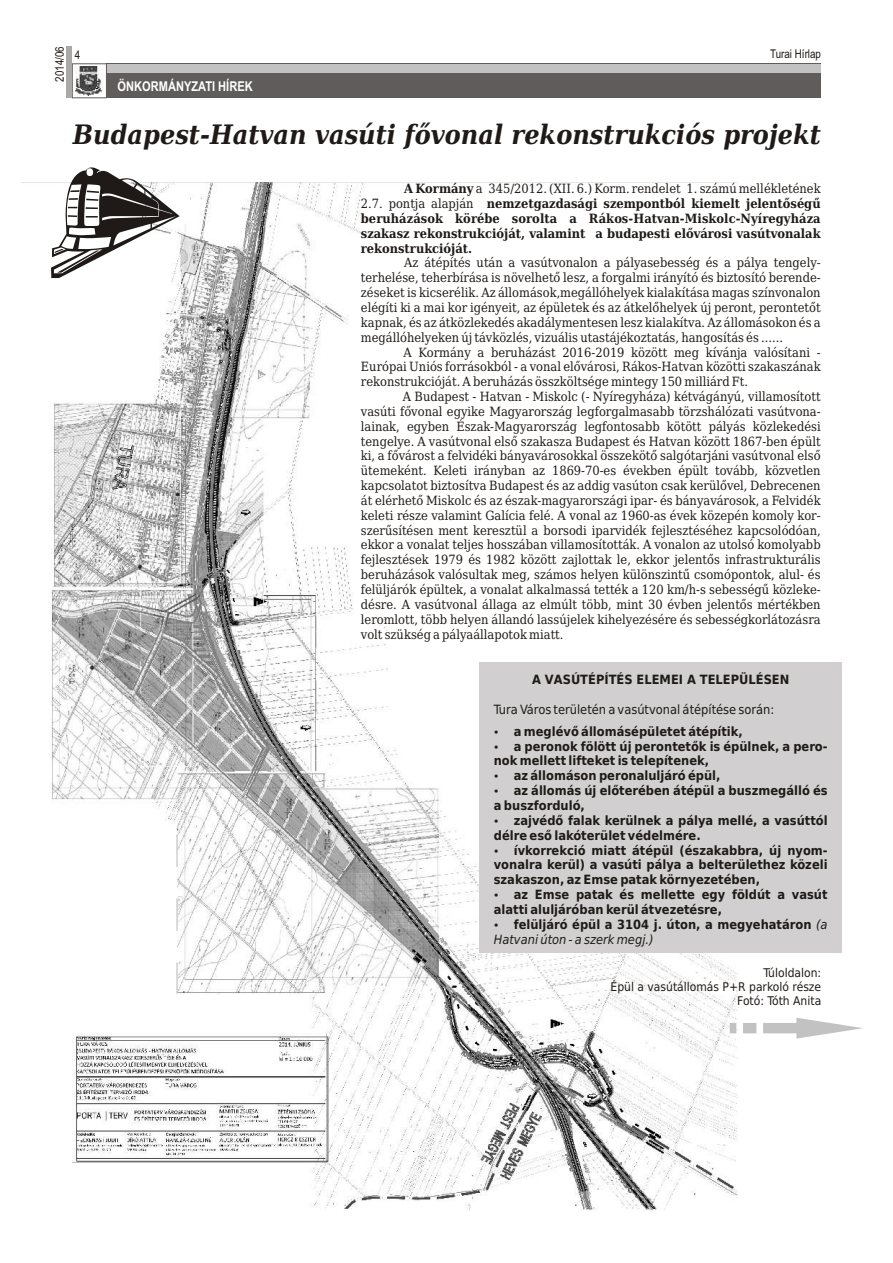
<style>
.page{position:relative;width:893px;height:1263px;background:#fff}
.page>*{position:absolute;margin:0;border:0;box-sizing:border-box;transform-origin:0 0}
.t1{font:italic 700 26.85px "DejaVu Serif Condensed";color:#1f1a17}
.t2{font:700 13.5px "Arial Narrow";color:#fff}
.t3{font:12.75px/14.9px "DejaVu Serif Condensed";color:#1f1a17;text-align:justify}
.t4{font:700 12.75px/14.9px "DejaVu Sans Condensed";color:#1f1a17}
.t5{font:700 12.75px/15px "DejaVu Serif Condensed";color:#1f1a17;text-align:justify}
.t6{font:12.75px "DejaVu Sans Condensed";color:#1f1a17}
.t7{font:italic 12.75px "DejaVu Sans Condensed";color:#1f1a17}
.t8{font:12px/14px "DejaVu Sans Condensed";color:#1f1a17;text-align:right}
.t9{font:12px "Arial Narrow";color:#1f1a17}
.t10{font:10.8px "Wingdings";color:#1f1a17}
.s1{font-weight:400}
.s2{font-weight:400;font-style:italic}
</style>
<div class="page">
<div style="left:106px;top:64px;width:715px;height:34px;background:#615c5c"></div>
<div style="left:106px;top:64px;width:715px;height:8px;background:#c2c2c2"></div>
<div style="left:72px;top:63px;width:35px;height:35px;border:1px solid #615c5c"></div>
<div style="left:66px;top:47px;width:6px;height:51px;background:#aba8a8"></div>
<img style="left:76px;top:66px;width:27px;height:30px">
<img style="left:22px;top:182px;width:716px;height:1028px">
<div style="left:354px;top:307px;width:487px;height:307px;background:#fff"></div>
<div style="left:480px;top:662px;width:362px;height:291px;background:#d1cfcf"></div>
<div style="left:15px;top:936px;width:146px;height:284px;background:#fff"></div>
<img style="left:72px;top:1033px;width:256px;height:129px">
<svg style="left:51px;top:167px;width:129px;height:111px"></svg>
<svg style="left:730px;top:1018px;width:133px;height:20px"></svg>
<p class="t9" style="left:55px;top:82px;width:37px;rotate:-90deg">2014/06</p>
<p class="t9" style="left:75px;top:50px;width:7px">4</p>
<p class="t9" style="left:770px;top:49px;width:53px">Turai Hírlap</p>
<p class="t2" style="left:118px;top:82px;width:137px">ÖNKORMÁNYZATI HÍREK</p>
<h1 class="t1" style="left:73px;top:123px;width:749px">Budapest-Hatvan vasúti fővonal rekonstrukciós projekt</h1>
<p class="t5" style="left:361px;top:182px;width:461px;text-indent:43px">A Kormány <span class="s1">a 345/2012. (XII. 6.) Korm. rendelet 1. számú mellékletének 2.7. pontja alapján</span> nemzetgazdasági szempontból kiemelt jelentőségű beruházások körébe sorolta a Rákos-Hatvan-Miskolc-Nyíregyháza szakasz rekonstrukcióját, valamint a budapesti elővárosi vasútvonalak rekonstrukcióját.</p>
<p class="t3" style="left:361px;top:257px;width:461px;text-indent:43px">Az átépítés után a vasútvonalon a pályasebesség és a pálya tengely&shy;terhelése, teherbírása is növelhető lesz, a forgalmi irányító és biztosító berende&shy;zéseket is kicserélik. Az állomások,megállóhelyek kialakítása magas színvonalon elégíti ki a mai kor igényeit, az épületek és az átkelőhelyek új peront, perontetőt kapnak, és az átközlekedés akadálymentesen lesz kialakítva. Az állomásokon és a megállóhelyeken új távközlés, vizuális utastájékoztatás, hangosítás és ......</p>
<p class="t3" style="left:361px;top:346px;width:461px;text-indent:43px">A Kormány a beruházást 2016-2019 között meg kívánja valósítani - Európai Uniós forrásokból - a vonal elővárosi, Rákos-Hatvan közötti szakaszának rekonstrukcióját. A beruházás összköltsége mintegy 150 milliárd Ft.</p>
<p class="t3" style="left:361px;top:390px;width:461px;text-indent:42px">A Budapest - Hatvan - Miskolc (- Nyíregyháza) kétvágányú, villamosított vasúti fővonal egyike Magyarország legforgalmasabb törzshálózati vasútvona&shy;lainak, egyben Észak-Magyarország legfontosabb kötött pályás közlekedési tengelye. A vasútvonal első szakasza Budapest és Hatvan között 1867-ben épült ki, a fővárost a felvidéki bányavárosokkal összekötő salgótarjáni vasútvonal első ütemeként. Keleti irányban az 1869-70-es években épült tovább, közvetlen kapcsolatot biztosítva Budapest és az addig vasúton csak kerülővel, Debrecenen át elérhető Miskolc és az észak-magyarországi ipar- és bányavárosok, a Felvidék keleti része valamint Galícia felé. A vonal az 1960-as évek közepén komoly kor&shy;szerűsítésen ment keresztül a borsodi iparvidék fejlesztéséhez kapcsolódóan, ekkor a vonalat teljes hosszában villamosították. A vonalon az utolsó komolyabb fejlesztések 1979 és 1982 között zajlottak le, ekkor jelentős infrastrukturális beruházások valósultak meg, számos helyen különszintű csomópontok, alul- és felüljárók épültek, a vonalat alkalmassá tették a 120 km/h-s sebességű közleke&shy;désre. A vasútvonal állaga az elmúlt több, mint 30 évben jelentős mértékben leromlott, több helyen állandó lassújelek kihelyezésére és sebességkorlátozásra volt szükség a pályaállapotok miatt.</p>
<p class="t4" style="left:532px;top:673px;width:259px">A VASÚTÉPÍTÉS ELEMEI A TELEPÜLÉSEN</p>
<p class="t6" style="left:494px;top:704px;width:282px">Tura Város területén a vasútvonal átépítése során:</p>
<p class="t4" style="left:514px;top:725px;width:315px">a meglévő állomásépületet átépítik,<br>a peronok fölött új perontetők is épülnek, a pero-</p>
<p class="t10" style="left:494px;top:772px;width:34px">•</p>
<p class="t4" style="left:494px;top:755px;width:217px">nok mellett lifteket is telepítenek,</p>
<p class="t10" style="left:494px;top:787px;width:34px">•</p>
<p class="t4" style="left:514px;top:769px;width:208px">az állomáson peronaluljáró épül,</p>
<p class="t4" style="left:514px;top:784px;width:315px">az állomás új előterében átépül a buszmegálló és</p>
<p class="t4" style="left:494px;top:799px;width:93px">a buszforduló,</p>
<p class="t10" style="left:494px;top:816px;width:34px">•</p>
<p class="t4" style="left:514px;top:814px;width:315px">zajvédő falak kerülnek a pálya mellé, a vasúttól</p>
<p class="t10" style="left:494px;top:846px;width:34px">•</p>
<p class="t4" style="left:494px;top:829px;width:208px">délre eső lakóterület védelmére.</p>
<p class="t4" style="left:514px;top:844px;width:315px">ívkorrekció miatt átépül (északabbra, új nyom-</p>
<p class="t4" style="left:494px;top:859px;width:335px">vonalra kerül) a vasúti pálya a belterülethez közeli</p>
<p class="t10" style="left:494px;top:891px;width:34px">•</p>
<p class="t4" style="left:514px;top:873px;width:315px;text-indent:-20px">szakaszon, az Emse patak környezetében,<br>az Emse patak és mellette egy földút a vasút</p>
<p class="t10" style="left:494px;top:920px;width:34px">•</p>
<p class="t4" style="left:494px;top:903px;width:230px">alatti aluljáróban kerül átvezetésre,</p>
<p class="t4" style="left:514px;top:918px;width:315px">felüljáró épül a 3104 j. úton, a megyehatáron <span class="s2">(a</span></p>
<p class="t7" style="left:494px;top:934px;width:161px">Hatvani úton - a szerk megj.)</p>
<p class="t8" style="left:611px;top:967px;width:212px">Túloldalon:<br>Épül a vasútállomás P+R parkoló része<br>Fotó: Tóth Anita</p>
</div>
